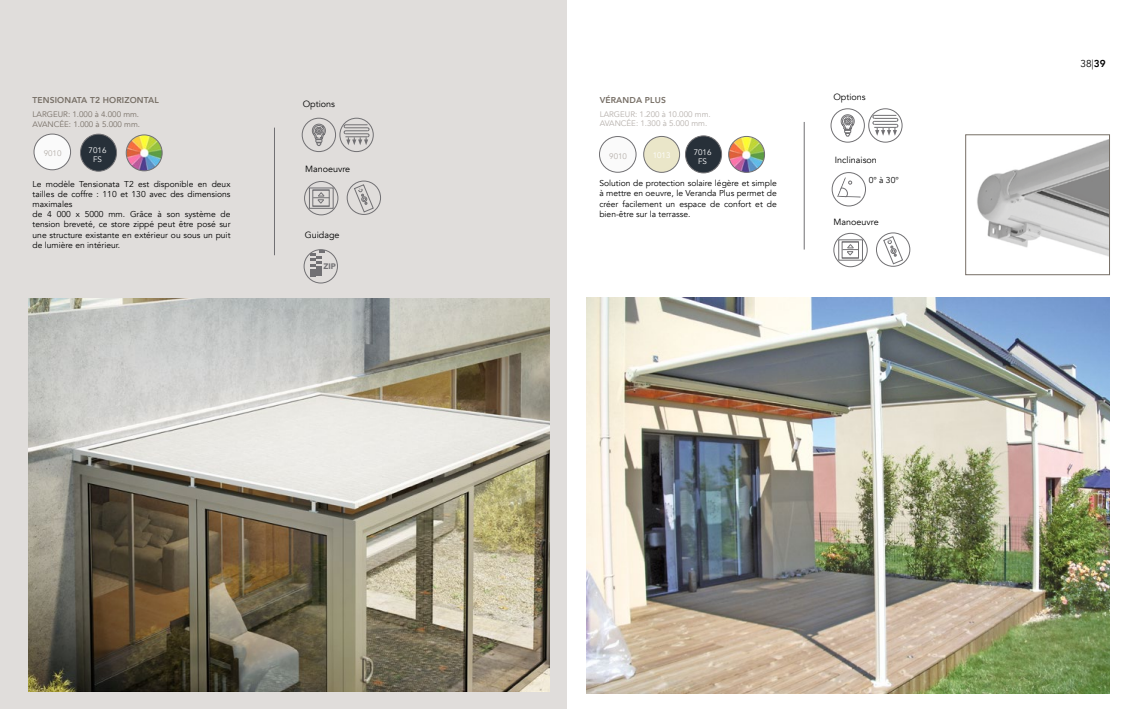
<style>
.page{position:relative;width:1134px;height:709px;background:#fff}
.page>*{position:absolute;margin:0;border:0;box-sizing:border-box;transform-origin:0 0}
.t1{font:10px "Avenir";color:#000}
.t2{font:9px "Avenir";color:#000}
.t3{font:8.5px/10.2px "Avenir";color:#000;text-align:justify}
.t4{font:800 8.5px "Avenir";letter-spacing:.015em;color:#776f66}
.t5{font:8px/9.6px "Avenir";color:#b5afaa}
.t6{font:8px/9.6px "Avenir";color:#776f66}
.t7{font:8px/9.6px "Avenir";color:#fff;text-align:center}
.t8{font:900 8px "Avenir";color:#717073}
.s1{font-weight:300}
.s2{font-weight:800}
</style>
<div class="page">
<div style="left:0;top:0;width:567px;height:709px;background:#e0dddb"></div>
<img style="left:587px;top:298px;width:523px;height:395px">
<div style="left:831px;top:108px;width:34px;height:34px;border:1px solid #717073;border-radius:50%"></div>
<svg style="left:840px;top:114px;width:15px;height:23px"></svg>
<svg style="left:872px;top:115px;width:26px;height:21px"></svg>
<div style="left:868px;top:108px;width:34px;height:34px;border:1px solid #717073;border-radius:50%"></div>
<svg style="left:831px;top:173px;width:30px;height:29px"></svg>
<div style="left:832px;top:172px;width:34px;height:34px;border:1px solid #717073;border-radius:50%"></div>
<div style="left:833px;top:233px;width:34px;height:34px;border:1px solid #717073;border-radius:50%"></div>
<div style="left:838px;top:239px;width:25px;height:21px;border:1px solid #717073"></div>
<svg style="left:842px;top:241px;width:17px;height:18px"></svg>
<div style="left:876px;top:232px;width:34px;height:35px;border:1px solid #717073;border-radius:50%"></div>
<svg style="left:883px;top:236px;width:20px;height:28px"></svg>
<img style="left:977px;top:139px;width:131px;height:117px">
<div style="left:965px;top:134px;width:145px;height:141px;border:1px solid #776f66"></div>
<img style="left:28px;top:299px;width:522px;height:393px">
<div style="left:302px;top:118px;width:34px;height:34px;border:1px solid #717073;border-radius:50%"></div>
<svg style="left:311px;top:123px;width:15px;height:23px"></svg>
<svg style="left:344px;top:124px;width:25px;height:21px"></svg>
<div style="left:339px;top:118px;width:35px;height:34px;border:1px solid #717073;border-radius:50%"></div>
<div style="left:304px;top:181px;width:34px;height:34px;border:1px solid #717073;border-radius:50%"></div>
<div style="left:309px;top:188px;width:24px;height:20px;border:1px solid #717073"></div>
<svg style="left:313px;top:190px;width:16px;height:17px"></svg>
<div style="left:347px;top:181px;width:34px;height:34px;border:1px solid #717073;border-radius:50%"></div>
<svg style="left:354px;top:184px;width:19px;height:28px"></svg>
<div style="left:304px;top:249px;width:34px;height:34px;border:1px solid #717073;border-radius:50%"></div>
<svg style="left:311px;top:250px;width:14px;height:26px"></svg>
<hr style="left:274px;top:128px;width:1px;height:127px;background:#717073">
<hr style="left:804px;top:122px;width:1px;height:127px;background:#717073">
<div style="left:599px;top:136px;width:37px;height:36px;background:#fafafa;border-radius:50%"></div>
<div style="left:599px;top:136px;width:37px;height:37px;border:1px solid #717073;border-radius:50%"></div>
<div style="left:685px;top:136px;width:37px;height:37px;background:#273039;border-radius:50%"></div>
<div style="left:685px;top:135px;width:37px;height:38px;border:1px solid #717073;border-radius:50%"></div>
<div style="left:644px;top:136px;width:36px;height:36px;background:#eae6c9;border-radius:50%"></div>
<div style="left:643px;top:136px;width:37px;height:37px;border:1px solid #717073;border-radius:50%"></div>
<img style="left:729px;top:136px;width:35px;height:36px;border-radius:18px">
<div style="left:728px;top:136px;width:37px;height:37px;border:1px solid #717073;border-radius:50%"></div>
<div style="left:34px;top:134px;width:37px;height:36px;background:#fafafa;border-radius:50%"></div>
<div style="left:34px;top:134px;width:37px;height:36px;border:1px solid #717073;border-radius:50%"></div>
<img style="left:126px;top:135px;width:36px;height:36px;border-radius:18px">
<div style="left:126px;top:134px;width:37px;height:37px;border:1px solid #717073;border-radius:50%"></div>
<div style="left:80px;top:134px;width:37px;height:37px;background:#273039;border-radius:50%"></div>
<div style="left:80px;top:134px;width:37px;height:37px;border:1px solid #717073;border-radius:50%"></div>
<p class="t1" style="left:1080px;top:57px;width:27px">38<span class="s1">|</span><span class="s2">39</span></p>
<p class="t4" style="left:33px;top:94px;width:128px">TENSIONATA T2 HORIZONTAL</p>
<p class="t6" style="left:33px;top:110px;width:109px">LARGEUR: 1.000 à 4.000 mm.<br>AVANCÉE: 1.000 à 5.000 mm.</p>
<p class="t2" style="left:303px;top:99px;width:34px">Options</p>
<p class="t4" style="left:600px;top:93px;width:68px">VÉRANDA PLUS</p>
<p class="t5" style="left:600px;top:109px;width:113px">LARGEUR: 1.200 à 10.000 mm.<br>AVANCÉE: 1.300 à 5.000 mm.</p>
<p class="t2" style="left:833px;top:92px;width:34px">Options</p>
<p class="t5" style="left:44px;top:149px;width:19px">9010</p>
<p class="t7" style="left:89px;top:145px;width:19px">7016<br>FS</p>
<p class="t2" style="left:305px;top:164px;width:47px">Manoeuvre</p>
<p class="t5" style="left:609px;top:151px;width:19px">9010</p>
<p class="t7" style="left:694px;top:147px;width:19px">7016<br>FS</p>
<p class="t7" style="left:653px;top:151px;width:19px">1013</p>
<p class="t2" style="left:835px;top:155px;width:44px">Inclinaison</p>
<p class="t3" style="left:33px;top:179px;width:199px;text-align:left">Le modèle Tensionata T2 est disponible en deux tailles de coffre : 110 et 130 avec des dimensions maximales<br>de 4 000 x 5000 mm. Grâce à son système de tension breveté, ce store zippé peut être posé sur une structure existante en extérieur ou sous un puit de lumière en intérieur.</p>
<p class="t2" style="left:305px;top:229px;width:36px">Guidage</p>
<p class="t3" style="left:599px;top:178px;width:179px">Solution de protection solaire légère et simple à mettre en oeuvre, le Veranda Plus permet de créer facilement un espace de confort et de bien-être sur la terrasse.</p>
<p class="t3" style="left:869px;top:175px;width:32px">0° à 30°</p>
<p class="t2" style="left:833px;top:216px;width:47px">Manoeuvre</p>
<p class="t8" style="left:323px;top:259px;width:14px">ZIP</p>
</div>
